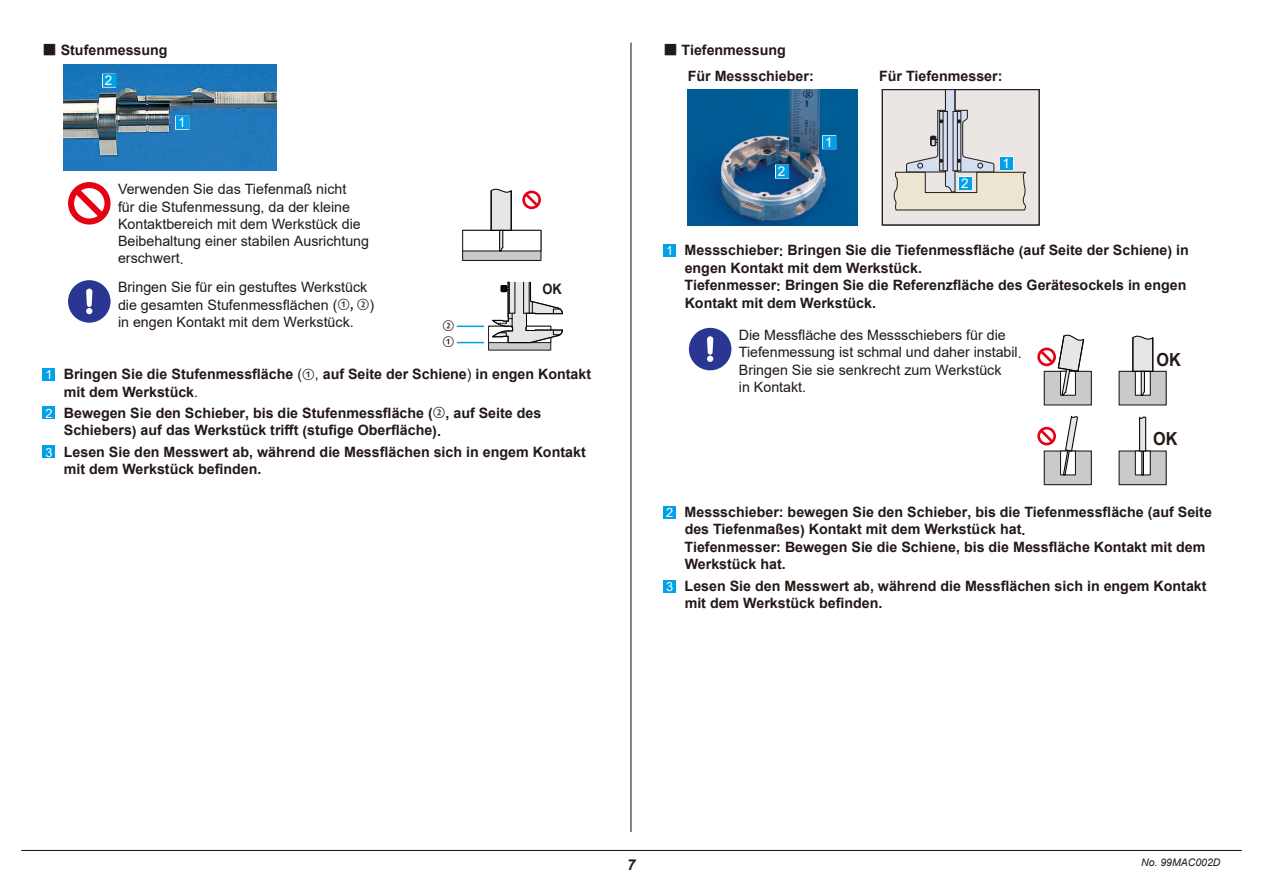
<style>
.page{position:relative;width:1263px;height:893px;background:#fff}
.page>*{position:absolute;margin:0;border:0;box-sizing:border-box;transform-origin:0 0}
.t1{font:700 18px "Arial";color:#231916;scale:.9 1}
.t2{font:italic 700 15px "Arial";color:#231916}
.t3{font:700 14.4px "Arial";color:#231916;scale:.9 1}
.t4{font:700 14.25px/17.5px "Arial";color:#231916}
.t5{font:14.25px/17.2px "Arial";color:#231916}
.t6{font:13.5px "Arial";color:#fff}
.t7{font:13.5px/16.2px "Candara";color:#231916}
.t8{font:italic 10.5px "Arial";color:#231916}
.s1{font-family:"Koz Go Pro"}
.s2{font-family:"Candara"}
.s3{font-weight:400;font-size:12.75px;color:#fff}
.s4{font-weight:400}
.s5{font-family:"Candara";font-weight:400}
</style>
<div class="page">
<hr style="left:21px;top:850px;width:1221px;height:1px;background:#231916">
<img style="left:688px;top:89px;width:170px;height:136px">
<div style="left:822px;top:135px;width:14px;height:14px;border:1px solid #fff"></div>
<div style="left:823px;top:136px;width:13px;height:13px;background:#00a1e9"></div>
<div style="left:775px;top:165px;width:14px;height:14px;border:1px solid #fff"></div>
<div style="left:776px;top:165px;width:12px;height:13px;background:#00a1e9"></div>
<div style="left:882px;top:90px;width:157px;height:135px;background:#eae6e4"></div>
<div style="left:882px;top:89px;width:157px;height:136px;border:1px solid #231916"></div>
<svg style="left:893px;top:90px;width:133px;height:120px"></svg>
<div style="left:1000px;top:156px;width:14px;height:14px;border:1px solid #fff"></div>
<div style="left:1000px;top:157px;width:13px;height:13px;background:#00a1e9"></div>
<div style="left:958px;top:176px;width:14px;height:14px;border:1px solid #fff"></div>
<div style="left:959px;top:177px;width:13px;height:12px;background:#00a1e9"></div>
<div style="left:663px;top:244px;width:13px;height:13px;background:#00a1e9"></div>
<div style="left:689px;top:328px;width:42px;height:42px;background:#293792;border-radius:50%"></div>
<svg style="left:707px;top:336px;width:6px;height:26px"></svg>
<div style="left:1119px;top:371px;width:47px;height:34px;background:#c9cacb"></div>
<div style="left:1118px;top:371px;width:49px;height:34px;border:1px solid #231916"></div>
<svg style="left:1132px;top:335px;width:22px;height:61px"></svg>
<div style="left:1119px;top:451px;width:47px;height:34px;background:#c9cacb"></div>
<div style="left:1118px;top:450px;width:49px;height:35px;border:1px solid #231916"></div>
<div style="left:1135px;top:451px;width:15px;height:24px;background:#fff"></div>
<div style="left:1135px;top:450px;width:16px;height:25px;border:1px solid #231916"></div>
<div style="left:1044px;top:371px;width:47px;height:34px;background:#c9cacb"></div>
<div style="left:1044px;top:371px;width:48px;height:34px;border:1px solid #231916"></div>
<svg style="left:1138px;top:416px;width:9px;height:59px"></svg>
<div style="left:1044px;top:451px;width:47px;height:34px;background:#c9cacb"></div>
<div style="left:1044px;top:450px;width:48px;height:35px;border:1px solid #231916"></div>
<div style="left:1060px;top:450px;width:16px;height:25px;border:1px solid #231916"></div>
<svg style="left:1062px;top:404px;width:17px;height:72px"></svg>
<svg style="left:1037px;top:335px;width:48px;height:61px"></svg>
<svg style="left:1037px;top:427px;width:19px;height:18px"></svg>
<div style="left:663px;top:506px;width:13px;height:13px;background:#00a1e9"></div>
<div style="left:663px;top:580px;width:13px;height:13px;background:#00a1e9"></div>
<img style="left:64px;top:64px;width:212px;height:106px">
<div style="left:175px;top:116px;width:14px;height:14px;border:1px solid #fff"></div>
<div style="left:176px;top:116px;width:13px;height:13px;background:#00a1e9"></div>
<div style="left:102px;top:74px;width:14px;height:14px;border:1px solid #fff"></div>
<div style="left:103px;top:74px;width:12px;height:13px;background:#00a1e9"></div>
<svg style="left:68px;top:182px;width:43px;height:43px"></svg>
<svg style="left:522px;top:191px;width:19px;height:18px"></svg>
<div style="left:463px;top:230px;width:78px;height:30px;background:#c9cacb"></div>
<div style="left:462px;top:230px;width:79px;height:31px;border:1px solid #231916"></div>
<div style="left:463px;top:230px;width:78px;height:21px;background:#fff"></div>
<div style="left:462px;top:230px;width:79px;height:21px;border:1px solid #231916"></div>
<svg style="left:490px;top:188px;width:23px;height:64px"></svg>
<div style="left:68px;top:280px;width:43px;height:43px;background:#293792;border-radius:50%"></div>
<svg style="left:86px;top:289px;width:6px;height:25px"></svg>
<div style="left:488px;top:326px;width:63px;height:24px;background:linear-gradient(to right,#c9cacb,#c9cacb)"></div>
<div style="left:488px;top:326px;width:63px;height:17px;background:#fff"></div>
<div style="left:488px;top:326px;width:63px;height:17px;border:1px solid #231916"></div>
<svg style="left:491px;top:281px;width:72px;height:62px"></svg>
<svg style="left:457px;top:326px;width:27px;height:1px"></svg>
<svg style="left:457px;top:342px;width:27px;height:1px"></svg>
<div style="left:43px;top:368px;width:12px;height:13px;background:#00a1e9"></div>
<div style="left:43px;top:406px;width:12px;height:13px;background:#00a1e9"></div>
<div style="left:43px;top:445px;width:12px;height:13px;background:#00a1e9"></div>
<hr style="left:630px;top:43px;width:1px;height:789px;background:#231916">
<p class="t4" style="left:43px;top:41px;width:127px"><span class="s1">■</span> Stufenmessung</p>
<p class="t5" style="left:118px;top:181px;width:253px">Verwenden Sie das Tiefenmaß nicht<br>für die Stufenmessung, da der kleine<br>Kontaktbereich mit dem Werkstück die<br>Beibehaltung einer stabilen Ausrichtung erschwert.</p>
<p class="t5" style="left:118px;top:279px;width:258px">Bringen Sie für ein gestuftes Werkstück die gesamten Stufenmessflächen (<span class="s2">①, ②</span>) in engen Kontakt mit dem Werkstück.</p>
<p class="t3" style="left:542px;top:278px;width:23px">OK</p>
<p class="t7" style="left:442px;top:317px;width:13px">②<br>①</p>
<p class="t4" style="left:64px;top:366px;width:529px;text-indent:-18px"><span class="s3">1</span> Bringen Sie die Stufenmessfläche <span class="s4">(</span><span class="s5">①</span><span class="s4">,</span> auf Seite der Schiene<span class="s4">)</span> in engen Kontakt mit dem Werkstück<span class="s4">.</span></p>
<p class="t4" style="left:64px;top:405px;width:479px;text-indent:-18px"><span class="s3">2</span> Bewegen Sie den Schieber, bis die Stufenmessfläche (<span class="s5">②</span>, auf Seite des<br>Schiebers) auf das Werkstück trifft (stufige Oberfläche).</p>
<p class="t4" style="left:64px;top:443px;width:523px;text-indent:-18px"><span class="s3">3</span> Lesen Sie den Messwert ab, während die Messflächen sich in engem Kontakt mit dem Werkstück befinden.</p>
<p class="t4" style="left:688px;top:37px;width:127px;line-height:26px;text-indent:-24px"><span class="s1">■</span> Tiefenmessung<br>Für Messschieber:</p>
<p class="t4" style="left:879px;top:67px;width:125px">Für Tiefenmesser:</p>
<p class="t6" style="left:961px;top:174px;width:9px">2</p>
<p class="t6" style="left:1002px;top:154px;width:9px">1</p>
<p class="t4" style="left:685px;top:242px;width:506px;text-indent:-18px"><span class="s3">1</span> Messschieber: Bringen Sie die Tiefenmessfläche (auf Seite der Schiene) in engen Kontakt mit dem Werkstück.<br>Tiefenmesser: Bringen Sie die Referenzfläche des Gerätesockels in engen Kontakt mit dem Werkstück.</p>
<p class="t5" style="left:739px;top:326px;width:284px">Die Messfläche des Messschiebers für die Tiefenmessung ist schmal und daher instabil.<br>Bringen Sie sie senkrecht zum Werkstück<br>in Kontakt.</p>
<p class="t1" style="left:1156px;top:348px;width:29px">OK</p>
<p class="t1" style="left:1153px;top:427px;width:29px">OK</p>
<p class="t4" style="left:685px;top:503px;width:529px;text-indent:-18px"><span class="s3">2</span> Messschieber: bewegen Sie den Schieber, bis die Tiefenmessfläche (auf Seite des Tiefenmaßes) Kontakt mit dem Werkstück hat.<br>Tiefenmesser: Bewegen Sie die Schiene, bis die Messfläche Kontakt mit dem Werkstück hat.</p>
<p class="t4" style="left:685px;top:577px;width:523px;text-indent:-18px"><span class="s3">3</span> Lesen Sie den Messwert ab, während die Messflächen sich in engem Kontakt mit dem Werkstück befinden.</p>
<p class="t2" style="left:627px;top:854px;width:10px">7</p>
<p class="t8" style="left:1141px;top:855px;width:81px">No. 99MAC002D</p>
</div>
